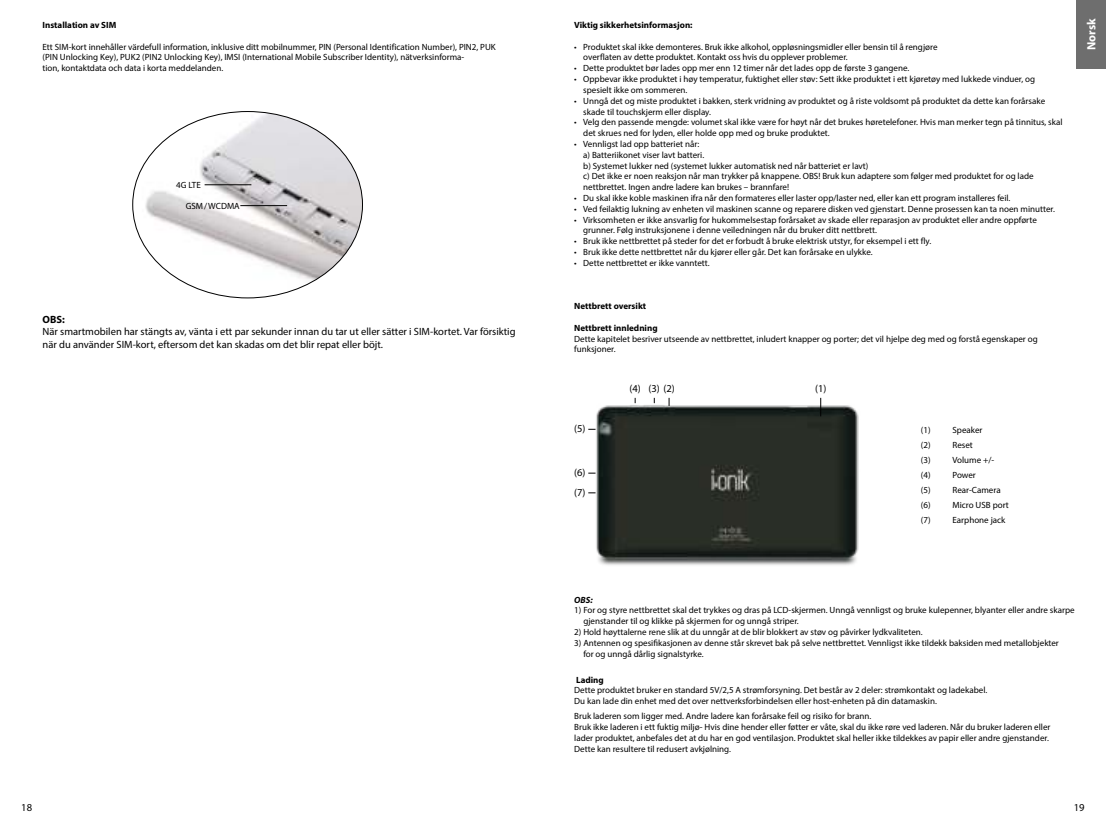
<style>
.page{position:relative;width:1106px;height:830px;background:#fff}
.page>*{position:absolute;margin:0;border:0;box-sizing:border-box;transform-origin:0 0}
.t1{font:700 12px "Myriad Pro";color:#fff}
.t2{font:10.65px "Myriad Pro";color:#000}
.t3{font:10.5px/12.6px "Myriad Pro";color:#000}
.t4{font:700 10.5px "Myriad Pro";color:#000}
.t5{font:9px/10.8px "Myriad Pro";color:#000}
.t6{font:700 9px "Myriad Pro";color:#000}
.t7{font:italic 700 9px "Myriad Pro";color:#000}
</style>
<div class="page">
<div style="left:1076px;top:0;width:30px;height:69px;background:#6e6e6e"></div>
<img style="left:588px;top:397px;width:271px;height:168px">
<svg style="left:820px;top:397px;width:1px;height:19px"></svg>
<img style="left:133px;top:111px;width:229px;height:187px">
<hr style="left:205px;top:184px;width:46px;height:1px;background:#000">
<hr style="left:240px;top:205px;width:47px;height:1px;background:#000">
<p class="t6" style="left:43px;top:20px;width:75px">Installation av SIM</p>
<p class="t5" style="left:43px;top:41px;width:455px">Ett SIM-kort innehåller värdefull information, inklusive ditt mobilnummer, PIN (Personal Identification Number), PIN2, PUK (PIN Unlocking Key), PUK2 (PIN2 Unlocking Key), IMSI (International Mobile Subscriber Identity), nätverksinforma-<br>tion, kontaktdata och data i korta meddelanden.</p>
<p class="t5" style="left:176px;top:180px;width:26px">4G LTE</p>
<p class="t5" style="left:186px;top:200px;width:55px">GSM / WCDMA</p>
<p class="t4" style="left:43px;top:314px;width:24px">OBS:</p>
<p class="t3" style="left:43px;top:326px;width:474px">När smartmobilen har stängts av, vänta i ett par sekunder innan du tar ut eller sätter i SIM-kortet. Var försiktig när du använder SIM-kort, eftersom det kan skadas om det blir repat eller böjt.</p>
<p class="t6" style="left:574px;top:20px;width:120px">Viktig sikkerhetsinformasjon:</p>
<p class="t5" style="left:583px;top:41px;width:356px;text-indent:-9px">• Produktet skal ikke demonteres. Bruk ikke alkohol, oppløsningsmidler eller bensin til å rengjøre overflaten av dette produktet. Kontakt oss hvis du opplever problemer.</p>
<p class="t5" style="left:574px;top:63px;width:336px">• Dette produktet bør lades opp mer enn 12 timer når det lades opp de første 3 gangene.</p>
<p class="t5" style="left:583px;top:74px;width:453px;text-indent:-9px">• Oppbevar ikke produktet i høy temperatur, fuktighet eller støv: Sett ikke produktet i ett kjøretøy med lukkede vinduer, og spesielt ikke om sommeren.</p>
<p class="t5" style="left:583px;top:95px;width:463px;text-indent:-9px">• Unngå det og miste produktet i bakken, sterk vridning av produktet og å riste voldsomt på produktet da dette kan forårsake skade til touchskjerm eller display.</p>
<p class="t5" style="left:583px;top:117px;width:481px;text-indent:-9px">• Velg den passende mengde: volumet skal ikke være for høyt når det brukes høretelefoner. Hvis man merker tegn på tinnitus, skal det skrues ned for lyden, eller holde opp med og bruke produktet.</p>
<p class="t5" style="left:583px;top:139px;width:452px;text-indent:-9px">• Vennligst lad opp batteriet når:<br>a) Batteriikonet viser lavt batteri.<br>b) Systemet lukker ned (systemet lukker automatisk ned når batteriet er lavt)<br>c) Det ikke er noen reaksjon når man trykker på knappene. OBS! Bruk kun adaptere som følger med produktet for og lade nettbrettet. Ingen andre ladere kan brukes – brannfare!</p>
<p class="t5" style="left:574px;top:193px;width:438px">• Du skal ikke koble maskinen ifra når den formateres eller laster opp/laster ned, eller kan ett program installeres feil.</p>
<p class="t5" style="left:574px;top:203px;width:482px">• Ved feilaktig lukning av enheten vil maskinen scanne og reparere disken ved gjenstart. Denne prosessen kan ta noen minutter.</p>
<p class="t5" style="left:583px;top:214px;width:455px;text-indent:-9px">• Virksomheten er ikke ansvarlig for hukommelsestap forårsaket av skade eller reparasjon av produktet eller andre oppførte grunner. Følg instruksjonene i denne veiledningen når du bruker ditt nettbrett.</p>
<p class="t5" style="left:574px;top:236px;width:358px">• Bruk ikke nettbrettet på steder for det er forbudt å bruke elektrisk utstyr, for eksempel i ett fly.</p>
<p class="t5" style="left:574px;top:247px;width:300px">• Bruk ikke dette nettbrettet når du kjører eller går. Det kan forårsake en ulykke.</p>
<p class="t5" style="left:574px;top:257px;width:137px">• Dette nettbrettet er ikke vanntett.</p>
<p class="t6" style="left:574px;top:301px;width:73px">Nettbrett oversikt</p>
<p class="t6" style="left:574px;top:323px;width:85px">Nettbrett innledning</p>
<p class="t5" style="left:574px;top:333px;width:465px">Dette kapitelet besriver utseende av nettbrettet, inludert knapper og porter; det vil hjelpe deg med og forstå egenskaper og funksjoner.</p>
<p class="t3" style="left:574px;top:422px;width:13px">(5)</p>
<p class="t3" style="left:574px;top:463px;width:13px;line-height:19.6px">(6) (7)</p>
<p class="t3" style="left:629px;top:382px;width:47px">(4) (3) (2)</p>
<p class="t3" style="left:815px;top:382px;width:13px">(1)</p>
<p class="t5" style="left:921px;top:424px;width:11px">(1)</p>
<p class="t5" style="left:952px;top:424px;width:32px">Speaker</p>
<p class="t5" style="left:921px;top:439px;width:11px">(2)</p>
<p class="t5" style="left:952px;top:439px;width:22px">Reset</p>
<p class="t5" style="left:921px;top:454px;width:11px">(3)</p>
<p class="t5" style="left:952px;top:454px;width:43px">Volume +/-</p>
<p class="t5" style="left:921px;top:469px;width:11px">(4)</p>
<p class="t5" style="left:952px;top:469px;width:25px">Power</p>
<p class="t5" style="left:921px;top:484px;width:11px">(5)</p>
<p class="t5" style="left:952px;top:484px;width:50px">Rear-Camera</p>
<p class="t5" style="left:921px;top:499px;width:11px">(6)</p>
<p class="t5" style="left:952px;top:499px;width:58px">Micro USB port</p>
<p class="t5" style="left:921px;top:515px;width:11px">(7)</p>
<p class="t5" style="left:952px;top:515px;width:54px">Earphone jack</p>
<h1 class="t1" style="left:1085px;top:50px;width:33px;rotate:-90deg">Norsk</h1>
<p class="t7" style="left:574px;top:596px;width:20px">OBS:</p>
<p class="t5" style="left:583px;top:605px;width:493px;text-indent:-9px">1) For og styre nettbrettet skal det trykkes og dras på LCD-skjermen. Unngå vennligst og bruke kulepenner, blyanter eller andre skarpe gjenstander til og klikke på skjermen for og unngå striper.</p>
<p class="t5" style="left:574px;top:626px;width:350px">2) Hold høyttalerne rene slik at du unngår at de blir blokkert av støv og påvirker lydkvaliteten.</p>
<p class="t5" style="left:583px;top:637px;width:477px;text-indent:-9px">3) Antennen og spesifikasjonen av denne står skrevet bak på selve nettbrettet. Vennligst ikke tildekk baksiden med metallobjekter for og unngå dårlig signalstyrke.</p>
<p class="t6" style="left:576px;top:674px;width:29px">Lading</p>
<p class="t5" style="left:574px;top:685px;width:414px">Dette produktet bruker en standard 5V/2,5 A strømforsyning. Det består av 2 deler: strømkontakt og ladekabel.<br>Du kan lade din enhet med det over nettverksforbindelsen eller host-enheten på din datamaskin.</p>
<p class="t5" style="left:574px;top:710px;width:478px">Bruk laderen som ligger med. Andre ladere kan forårsake feil og risiko for brann.<br>Bruk ikke laderen i ett fuktig miljø- Hvis dine hender eller føtter er våte, skal du ikke røre ved laderen. Når du bruker laderen eller lader produktet, anbefales det at du har en god ventilasjon. Produktet skal heller ikke tildekkes av papir eller andre gjenstander.<br>Dette kan resultere til redusert avkjølning.</p>
<p class="t2" style="left:21px;top:801px;width:12px">18</p>
<p class="t2" style="left:1073px;top:801px;width:12px">19</p>
</div>
